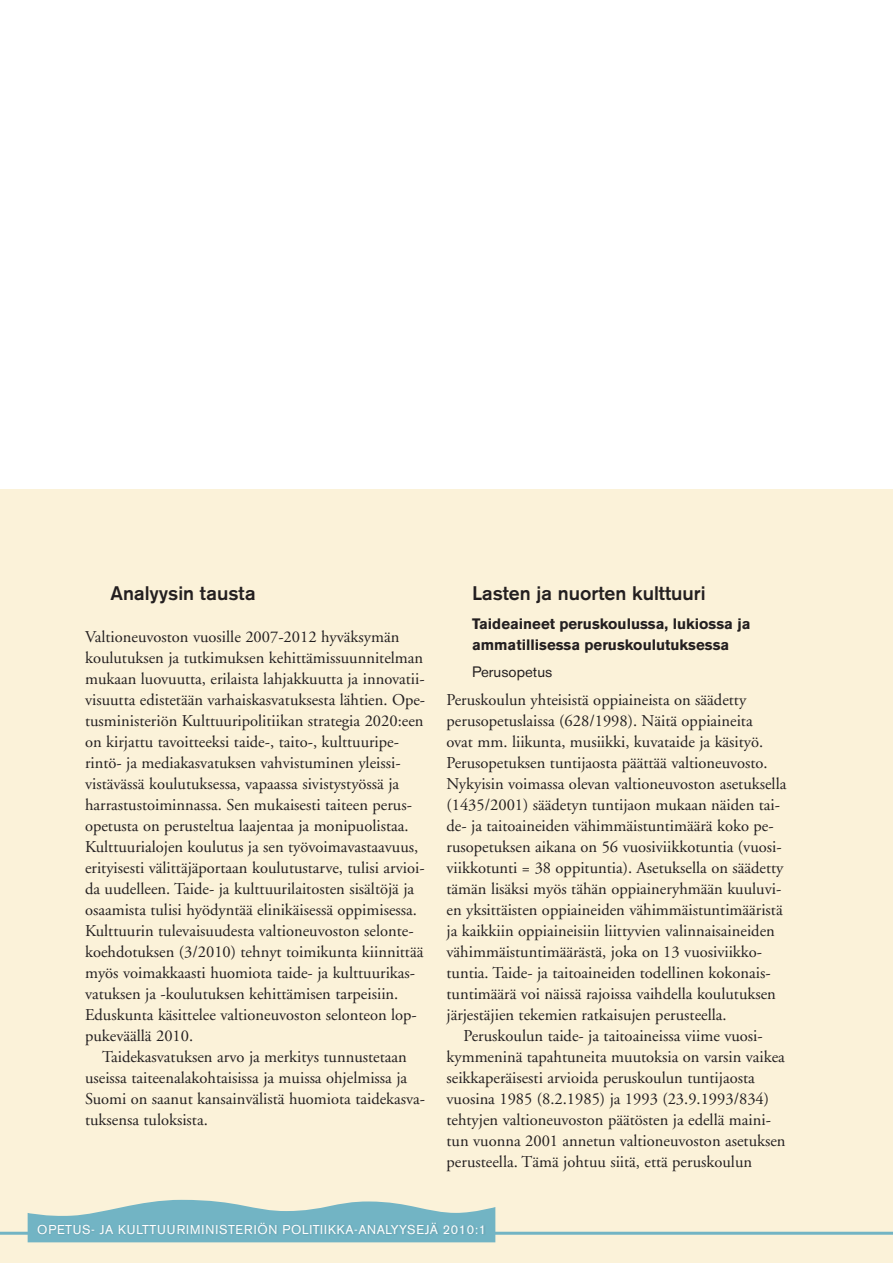
<style>
.page{position:relative;width:893px;height:1263px;background:#fff}
.page>*{position:absolute;margin:0;border:0;box-sizing:border-box;transform-origin:0 0}
.t1{font:500 19.5px "Akzidenz Grotesk BE";color:#231f20}
.t2{font:16.5px/21px "Adobe Garamond";color:#231f20}
.t3{font:700 15px/21px "Akzidenz Grotesk BE";color:#231f20}
.t4{font:15px "Akzidenz Grotesk BE";color:#231f20}
.t5{font:12.75px "Akzidenz Grotesk BE";letter-spacing:.06em;color:#fff}
</style>
<div class="page">
<div style="left:0;top:489px;width:893px;height:774px;background:#fbf2d9"></div>
<hr style="left:0;top:1232px;width:893px;height:3px;background:#72b4c4">
<svg style="left:28px;top:1200px;width:467px;height:42px"></svg>
<div style="left:37px;top:1222px;width:449px;height:15px;background:#6fafbf"></div>
<p class="t1" style="left:111px;top:581px;width:147px">Analyysin tausta</p>
<p class="t2" style="left:85px;top:627px;width:342px">Valtioneuvoston vuosille 2007-2012 hyväksymän koulutuksen ja tutkimuksen kehittämissuunnitelman mukaan luovuutta, erilaista lahjakkuutta ja innovatii&shy;visuutta edistetään varhaiskasvatuksesta lähtien. Ope&shy;tusministeriön Kulttuuripolitiikan strategia 2020:een on kirjattu tavoitteeksi taide-, taito-, kulttuuripe&shy;rintö- ja mediakasvatuksen vahvistuminen yleissi&shy;vistävässä koulutuksessa, vapaassa sivistystyössä ja harrastustoiminnassa. Sen mukaisesti taiteen perus&shy;opetusta on perusteltua laajentaa ja monipuolistaa.<br>Kulttuurialojen koulutus ja sen työvoimavastaavuus, erityisesti välittäjäportaan koulutustarve, tulisi arvioi&shy;da uudelleen. Taide- ja kulttuurilaitosten sisältöjä ja osaamista tulisi hyödyntää elinikäisessä oppimisessa.<br>Kulttuurin tulevaisuudesta valtioneuvoston selonte&shy;koehdotuksen (3/2010) tehnyt toimikunta kiinnittää myös voimakkaasti huomiota taide- ja kulttuurikas&shy;vatuksen ja -koulutuksen kehittämisen tarpeisiin.<br>Eduskunta käsittelee valtioneuvoston selonteon lop&shy;pukeväällä 2010.</p>
<p class="t2" style="left:85px;top:1047px;width:342px;text-indent:17px">Taidekasvatuksen arvo ja merkitys tunnustetaan useissa taiteenalakohtaisissa ja muissa ohjelmissa ja Suomi on saanut kansainvälistä huomiota taidekasva&shy;tuksensa tuloksista.</p>
<p class="t1" style="left:472px;top:581px;width:235px">Lasten ja nuorten kulttuuri</p>
<p class="t3" style="left:472px;top:613px;width:280px">Taideaineet peruskoulussa, lukiossa ja ammatillisessa peruskoulutuksessa</p>
<p class="t4" style="left:472px;top:662px;width:82px">PERUSOPETUS</p>
<p class="t2" style="left:446px;top:690px;width:341px">Peruskoulun yhteisistä oppiaineista on säädetty perusopetuslaissa (628/1998). Näitä oppiaineita<br>ovat mm. liikunta, musiikki, kuvataide ja käsityö.<br>Perusopetuksen tuntijaosta päättää valtioneuvosto.<br>Nykyisin voimassa olevan valtioneuvoston asetuksella (1435/2001) säädetyn tuntijaon mukaan näiden tai&shy;de- ja taitoaineiden vähimmäistuntimäärä koko pe&shy;rusopetuksen aikana on 56 vuosiviikkotuntia (vuosi&shy;viikkotunti = 38 oppituntia). Asetuksella on säädetty tämän lisäksi myös tähän oppiaineryhmään kuuluvi&shy;en yksittäisten oppiaineiden vähimmäistuntimääristä ja kaikkiin oppiaineisiin liittyvien valinnaisaineiden vähimmäistuntimäärästä, joka on 13 vuosiviikko&shy;tuntia. Taide- ja taitoaineiden todellinen kokonais&shy;tuntimäärä voi näissä rajoissa vaihdella koulutuksen järjestäjien tekemien ratkaisujen perusteella.</p>
<p class="t2" style="left:446px;top:1026px;width:341px;text-indent:17px">Peruskoulun taide- ja taitoaineissa viime vuosi&shy;kymmeninä tapahtuneita muutoksia on varsin vaikea seikkaperäisesti arvioida peruskoulun tuntijaosta vuosina 1985 (8.2.1985) ja 1993 (23.9.1993/834) tehtyjen valtioneuvoston päätösten ja edellä maini&shy;tun vuonna 2001 annetun valtioneuvoston asetuksen perusteella. Tämä johtuu siitä, että peruskoulun</p>
<p class="t5" style="left:37px;top:1222px;width:450px">OPETUS- JA KULTTUURIMINISTERIÖN PO LITIIKKA-ANALYYSEJÄ 2010:1</p>
</div>
